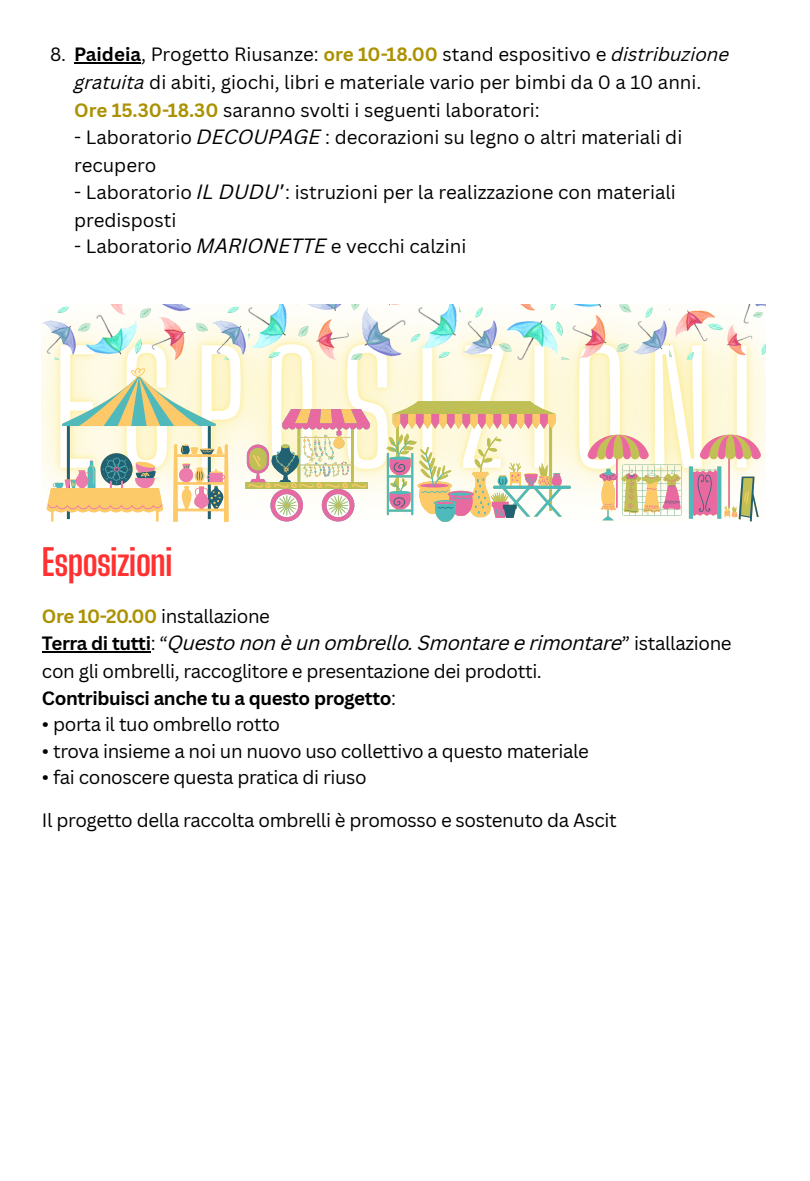
<style>
.page{position:relative;width:810px;height:1181px;background:#fff}
.page>*{position:absolute;margin:0;border:0;box-sizing:border-box;transform-origin:0 0}
.t1{font:700 36.15px "Big Shoulders Display";letter-spacing:-.02em;color:#ff3131}
.t2{font:italic 20.1px "Canva Sans";letter-spacing:-.02em;color:#000}
.t3{font:18.75px/28.2px "Canva Sans";letter-spacing:-.01em;color:#000}
.s1{font-weight:700}
.s2{font-weight:700;color:#ab9202}
.s3{font-style:italic}
.s4{font-style:italic;font-size:20.1px}
.s5{font-family:"Noto Sans Gurmukhi";font-size:20.1px}
.s6{font-weight:700;font-style:normal;font-size:18.75px}
.s7{font-style:normal;font-size:18.75px}
</style>
<div class="page">
<hr style="left:42px;top:651px;width:109px;height:1px;background:#000">
<hr style="left:74px;top:62px;width:67px;height:1px;background:#000">
<img style="left:42px;top:360px;width:723px;height:150px">
<img style="left:42px;top:304px;width:723px;height:56px">
<svg style="left:47px;top:368px;width:182px;height:153px"></svg>
<svg style="left:386px;top:401px;width:185px;height:120px"></svg>
<svg style="left:245px;top:409px;width:125px;height:112px"></svg>
<svg style="left:588px;top:434px;width:173px;height:87px"></svg>
<p class="t3" style="left:74px;top:40px;width:657px;text-indent:-24px">8. <span class="s1">Paideia</span>, Progetto Riusanze: <span class="s2">ore 10-18.00</span> stand espositivo e <span class="s3">distribuzione gratuita</span> di abiti, giochi, libri e materiale vario per bimbi da 0 a 10 anni.<br><span class="s2">Ore 15.30-18.30</span> saranno svolti i seguenti laboratori:</p>
<p class="t3" style="left:74px;top:122px;width:610px">- Laboratorio <span class="s4">DECOUPAGE</span> : decorazioni su legno o altri materiali di recupero</p>
<p class="t3" style="left:74px;top:177px;width:603px">- Laboratorio <span class="s4">IL DUDU</span><span class="s5">’</span>: istruzioni per la realizzazione con materiali predisposti</p>
<p class="t3" style="left:74px;top:232px;width:394px">- Laboratorio <span class="s4">MARIONETTE</span> e vecchi calzini</p>
<h2 class="t1" style="left:42px;top:540px;width:132px">Esposizioni</h2>
<p class="t3" style="left:42px;top:601px;width:230px"><span class="s2">Ore 10-20.00</span> installazione</p>
<p class="t2" style="left:42px;top:635px;width:691px"><span class="s6">Terra di tutti</span><span class="s7">: “</span>Questo non è un ombrello. Smontare e rimontare<span class="s7">” istallazione</span></p>
<p class="t3" style="left:42px;top:658px;width:501px;line-height:26.1px">con gli ombrelli, raccoglitore e presentazione dei prodotti.<br><span class="s1">Contribuisci anche tu a questo progetto</span>:</p>
<p class="t3" style="left:42px;top:709px;width:240px">• porta il tuo ombrello rotto</p>
<p class="t3" style="left:42px;top:736px;width:549px">• trova insieme a noi un nuovo uso collettivo a questo materiale</p>
<p class="t3" style="left:42px;top:762px;width:326px">• fai conoscere questa pratica di riuso</p>
<p class="t3" style="left:42px;top:805px;width:576px">Il progetto della raccolta ombrelli è promosso e sostenuto da Ascit</p>
</div>
